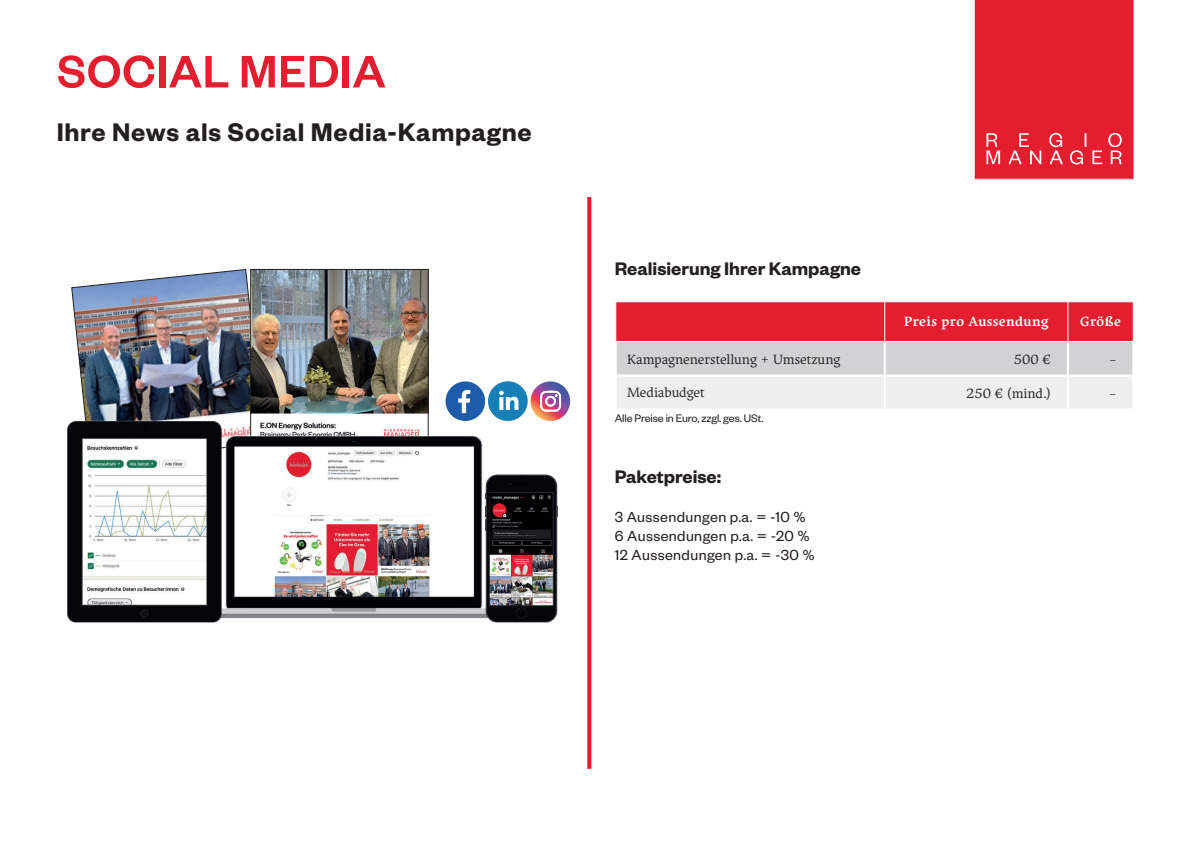
<style>
.page{position:relative;width:1191px;height:842px;background:#fff}
.page>*{position:absolute;margin:0;border:0;box-sizing:border-box;transform-origin:0 0}
.t1{font:500 50px "Founders Grotesk";letter-spacing:.015em;color:#e41d2f}
.t2{font:600 28px "Founders Grotesk";letter-spacing:.025em;color:#231f20}
.t3{font:600 20px "Founders Grotesk";color:#231f20}
.t4{font:16px/19.2px "Founders Grotesk";letter-spacing:.025em;color:#231f20}
.t5{font:14px "Ergilo";color:#231f20}
.t6{font:700 14px "Ergilo";letter-spacing:.03em;color:#fff}
.t7{font:12px "Founders Grotesk";letter-spacing:-.01em;color:#231f20}
</style>
<div class="page">
<div style="left:974px;top:0;width:160px;height:180px;background:#e41d2f"></div>
<svg style="left:587px;top:197px;width:4px;height:572px;background:#e62d3e"></svg>
<svg style="left:616px;top:302px;width:517px;height:106px;background:#e1969e"></svg>
<hr style="left:615px;top:342px;width:2px;height:32px;background:#fff">
<hr style="left:883px;top:342px;width:2px;height:32px;background:#fff">
<hr style="left:1067px;top:342px;width:2px;height:32px;background:#fff">
<hr style="left:1132px;top:342px;width:2px;height:32px;background:#fff">
<hr style="left:615px;top:374px;width:269px;height:2px;background:#fff">
<hr style="left:615px;top:376px;width:2px;height:32px;background:#fff">
<hr style="left:884px;top:374px;width:184px;height:2px;background:#fff">
<hr style="left:883px;top:376px;width:2px;height:32px;background:#fff">
<hr style="left:1068px;top:374px;width:66px;height:2px;background:#fff">
<hr style="left:1067px;top:376px;width:2px;height:32px;background:#fff">
<hr style="left:1132px;top:376px;width:2px;height:32px;background:#fff">
<hr style="left:884px;top:302px;width:1px;height:39px;background:#fff">
<hr style="left:1067px;top:302px;width:1px;height:39px;background:#fff">
<hr style="left:615px;top:341px;width:269px;height:1px;background:#fff">
<hr style="left:884px;top:341px;width:184px;height:1px;background:#fff">
<hr style="left:1068px;top:341px;width:65px;height:1px;background:#fff">
<div style="left:488px;top:381px;width:40px;height:40px;background:#167fb7;border-radius:50%"></div>
<svg style="left:499px;top:391px;width:19px;height:13px"></svg>
<img style="left:71px;top:269px;width:179px;height:135px">
<img style="left:252px;top:271px;width:174px;height:133px">
<div style="left:250px;top:269px;width:178px;height:178px;border:1px solid #231f20"></div>
<img style="left:67px;top:404px;width:492px;height:219px">
<div style="left:445px;top:381px;width:40px;height:40px;background:#1e5baa;border-radius:50%"></div>
<svg style="left:458px;top:390px;width:12px;height:23px"></svg>
<svg style="left:530px;top:381px;width:40px;height:40px"></svg>
<svg style="left:540px;top:391px;width:21px;height:21px"></svg>
<h1 class="t1" style="left:57px;top:40px;width:330px">SOCIAL MEDIA</h1>
<h2 class="t2" style="left:57px;top:115px;width:476px">Ihre News als Social Media-Kampagne</h2>
<p class="t3" style="left:615px;top:256px;width:248px">Realisierung Ihrer Kampagne</p>
<p class="t6" style="left:904px;top:313px;width:146px">Preis pro Aussendung</p>
<p class="t6" style="left:1080px;top:313px;width:42px">Größe</p>
<p class="t5" style="left:627px;top:351px;width:215px">Kampagnenerstellung + Umsetzung</p>
<p class="t5" style="left:1013px;top:351px;width:39px">500 €</p>
<p class="t5" style="left:1109px;top:351px;width:8px">–</p>
<p class="t5" style="left:627px;top:385px;width:79px">Mediabudget</p>
<p class="t5" style="left:966px;top:385px;width:86px">250 € (mind.)</p>
<p class="t5" style="left:1109px;top:385px;width:8px">–</p>
<p class="t7" style="left:615px;top:411px;width:150px">Alle Preise in Euro, zzgl. ges. USt.</p>
<p class="t3" style="left:615px;top:464px;width:108px">Paketpreise:</p>
<p class="t4" style="left:615px;top:506px;width:201px">3 Aussendungen p.a. = -10 %<br>6 Aussendungen p.a. = -20 %<br>12 Aussendungen p.a. = -30 %</p>
</div>
